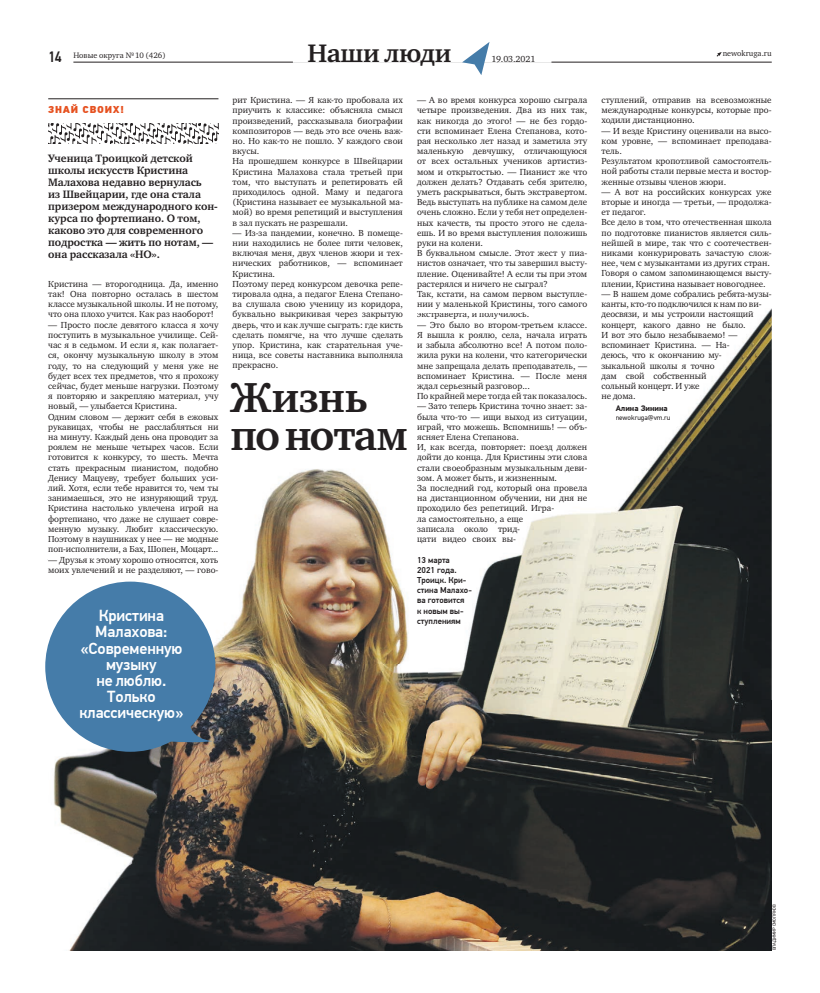
<style>
.page{position:relative;width:820px;height:993px;background:#fff}
.page>*{position:absolute;margin:0;border:0;box-sizing:border-box;transform-origin:0 0}
.t1{font:700 43px/38px "Charter ITC";letter-spacing:-.025em;color:#231f20}
.t2{font:700 26px "Charter ITC";letter-spacing:-.01em;color:#231f20}
.t3{font:500 16px/16px "PF Din Text Pro";letter-spacing:-.01em;color:#fff;text-align:center}
.t4{font:500 15px "PF Din Text Cond Pro";color:#231f20}
.t5{font:700 11px/12px "Charter ITC";letter-spacing:-.005em;color:#231f20}
.t6{font:900 10px "PF Din Text Pro";letter-spacing:.07em;color:#e65120}
.t7{font:9px/10.2px "Charter ITC";color:#231f20}
.t8{font:500 8.5px/10.2px "PF Din Text Pro";color:#231f20}
.t9{font:8px "Charter ITC";color:#231f20}
.t10{font:700 8px "PF Din Text Pro";color:#231f20}
.t11{font:7px "PF Din Text Pro";color:#231f20}
.t12{font:4.5px "PF Din Text Pro";color:#231f20}
</style>
<div class="page">
<svg style="left:716px;top:52px;width:5px;height:5px"></svg>
<hr style="left:73px;top:62px;width:698px;height:1px;background:#231f20">
<div style="left:293px;top:43px;width:258px;height:20px;background:#fff"></div>
<svg style="left:462px;top:42px;width:27px;height:33px"></svg>
<svg style="left:48px;top:123px;width:170px;height:21px"></svg>
<hr style="left:48px;top:99px;width:170px;height:1px;background:#231f20">
<img style="left:48px;top:309px;width:723px;height:641px">
<img style="left:48px;top:310px;width:165px;height:9px">
<img style="left:48px;top:321px;width:170px;height:8px">
<img style="left:48px;top:331px;width:170px;height:9px">
<img style="left:48px;top:342px;width:170px;height:7px">
<img style="left:49px;top:354px;width:169px;height:6px">
<img style="left:48px;top:362px;width:170px;height:8px">
<img style="left:49px;top:372px;width:169px;height:8px">
<img style="left:49px;top:382px;width:169px;height:9px">
<img style="left:48px;top:394px;width:170px;height:7px">
<img style="left:48px;top:402px;width:129px;height:9px">
<img style="left:49px;top:412px;width:169px;height:9px">
<img style="left:48px;top:423px;width:170px;height:8px">
<img style="left:48px;top:433px;width:170px;height:9px">
<img style="left:48px;top:444px;width:170px;height:8px">
<img style="left:48px;top:454px;width:170px;height:18px">
<img style="left:48px;top:474px;width:170px;height:8px">
<img style="left:48px;top:484px;width:170px;height:19px">
<img style="left:48px;top:505px;width:170px;height:8px">
<img style="left:49px;top:515px;width:169px;height:8px">
<img style="left:48px;top:525px;width:170px;height:8px">
<img style="left:48px;top:536px;width:170px;height:8px">
<img style="left:48px;top:546px;width:170px;height:8px">
<img style="left:48px;top:556px;width:170px;height:8px">
<img style="left:48px;top:566px;width:170px;height:8px">
<img style="left:417px;top:313px;width:111px;height:6px">
<img style="left:417px;top:321px;width:170px;height:8px">
<img style="left:417px;top:332px;width:170px;height:16px">
<img style="left:417px;top:354px;width:170px;height:6px">
<img style="left:417px;top:364px;width:170px;height:6px">
<img style="left:417px;top:372px;width:170px;height:8px">
<img style="left:417px;top:382px;width:112px;height:9px">
<img style="left:417px;top:392px;width:170px;height:9px">
<img style="left:417px;top:403px;width:170px;height:18px">
<img style="left:417px;top:423px;width:169px;height:8px">
<img style="left:417px;top:433px;width:104px;height:7px">
<img style="left:417px;top:444px;width:170px;height:8px">
<img style="left:417px;top:454px;width:170px;height:18px">
<img style="left:417px;top:474px;width:140px;height:8px">
<img style="left:417px;top:484px;width:170px;height:19px">
<img style="left:417px;top:504px;width:136px;height:9px">
<img style="left:417px;top:517px;width:106px;height:6px">
<img style="left:417px;top:527px;width:102px;height:6px">
<img style="left:417px;top:537px;width:98px;height:6px">
<img style="left:601px;top:311px;width:152px;height:8px">
<img style="left:601px;top:321px;width:144px;height:8px">
<img style="left:601px;top:331px;width:136px;height:7px">
<img style="left:601px;top:342px;width:128px;height:8px">
<img style="left:601px;top:354px;width:120px;height:6px">
<img style="left:601px;top:362px;width:113px;height:6px">
<img style="left:601px;top:372px;width:105px;height:8px">
<img style="left:601px;top:382px;width:98px;height:9px">
<img style="left:601px;top:394px;width:34px;height:6px">
<img style="left:615px;top:405px;width:52px;height:5px">
<img style="left:616px;top:414px;width:53px;height:7px">
<div style="left:45px;top:581px;width:170px;height:170px;background:#457ca9;border-radius:50%"></div>
<svg style="left:169px;top:723px;width:43px;height:19px"></svg>
<h3 class="t4" style="left:48px;top:51px;width:15px">14</h3>
<h2 class="t2" style="left:307px;top:42px;width:146px">Наши люди</h2>
<p class="t9" style="left:722px;top:50px;width:51px">newokruga.ru</p>
<p class="t9" style="left:73px;top:52px;width:94px">Новые округа № 10 (426)</p>
<p class="t7" style="left:491px;top:55px;width:45px">19.03.2021</p>
<p class="t7" style="left:232px;top:96px;width:172px">рит Кристина. — Я как-то пробовала их приучить к классике: объясняла смысл произведений, рассказывала биографии композиторов — ведь это все очень важ&shy;но. Но как-то не пошло. У каждого свои вкусы.<br>На прошедшем конкурсе в Швейцарии Кристина Малахова стала третьей при том, что выступать и репетировать ей приходилось одной. Маму и педагога (Кристина называет ее музыкальной ма&shy;мой) во время репетиций и выступления в зал пускать не разрешали.</p>
<p class="t7" style="left:232px;top:228px;width:172px">— Из-за пандемии, конечно. В помеще&shy;нии находились не более пяти человек, включая меня, двух членов жюри и тех&shy;нических работников, — вспоминает Кристина.<br>Поэтому перед конкурсом девочка репе&shy;тировала одна, а педагог Елена Степано&shy;ва слушала свою ученицу из коридора, буквально выкрикивая через закрытую дверь, что и как лучше сыграть: где кисть сделать помягче, на что лучше сделать упор. Кристина, как старательная уче&shy;ница, все советы наставника выполняла прекрасно.</p>
<h1 class="t1" style="left:230px;top:381px;width:178px">Жизнь по нотам</h1>
<p class="t6" style="left:48px;top:106px;width:77px">ЗНАЙ СВОИХ!</p>
<p class="t7" style="left:417px;top:96px;width:172px">— А во время конкурса хорошо сыграла четыре произведения. Два из них так, как никогда до этого! — не без гордо&shy;сти вспоминает Елена Степанова, кото&shy;рая несколько лет назад и заметила эту маленькую девчушку, отличающуюся от всех остальных учеников артистиз&shy;мом и открытостью. — Пианист же что должен делать? Отдавать себя зрителю, уметь раскрываться, быть экстравертом.<br>Ведь выступать на публике на самом деле очень сложно. Если у тебя нет определен&shy;ных качеств, ты просто этого не сдела&shy;ешь. И во время выступления положишь руки на колени.<br>В буквальном смысле. Этот жест у пиа&shy;нистов означает, что ты завершил высту&shy;пление. Оценивайте! А если ты при этом растерялся и ничего не сыграл?<br>Так, кстати, на самом первом выступле&shy;нии маленькой К истины того самого</p>
<p class="t7" style="left:601px;top:95px;width:172px;text-align:justify">ступлений, отправив на всевозможные международные конкурсы, которые про&shy;ходили дистанционно.</p>
<p class="t7" style="left:601px;top:126px;width:172px">— И везде Кристину оценивали на высо&shy;ком уровне, — вспоминает преподава&shy;тель.<br>Результатом кропотливой самостоятель&shy;ной работы стали первые места и востор&shy;женные отзывы членов жюри.</p>
<p class="t7" style="left:601px;top:187px;width:172px">— А вот на российских конкурсах уже вторые и иногда — третьи, — продолжа&shy;ет педагог.<br>Все дело в том, что отечественная школа по подготовке пианистов является силь&shy;нейшей в мире, так что с соотечествен&shy;никами конкурировать зачастую слож&shy;нее, чем с музыкантами из других стран.<br>Говоря о самом запоминающемся высту&shy;плении, Кристина называет новогоднее.</p>
<p class="t7" style="left:601px;top:289px;width:171px">— В нашем доме собрались ребята-музы&shy;канты кто-то по ключился к нам по ви-</p>
<p class="t5" style="left:48px;top:153px;width:171px">Ученица Троицкой детской школы искусств Кристина<br>Малахова недавно вернулась<br>из Швейцарии, где она стала призером международного кон&shy;курса по фортепиано. О том, каково это для современного подростка — жить по нотам, — она рассказала «НО».</p>
<p class="t7" style="left:48px;top:279px;width:172px;text-align:justify">Кристина — второгодница. Да, именно так! Она повторно осталась в шестом классе м зыкальной школы. И не потому,</p>
<p class="t7" style="left:436px;top:300px;width:6px">у</p>
<p class="t7" style="left:496px;top:300px;width:6px">р</p>
<p class="t7" style="left:532px;top:300px;width:4px">,</p>
<p class="t7" style="left:417px;top:310px;width:114px">экстраверта, и получилось.</p>
<p class="t7" style="left:417px;top:320px;width:172px">— Это было во втором-третьем классе.<br>Я вышла к роялю, села, начала играть и забыла абсолютно все! А потом поло&shy;жила руки на колени, что категорически мне запрещала делать преподаватель, — вспоминает Кристина. — После меня ждал серьезный разговор...<br>По крайней мере тогда ей так показалось.</p>
<p class="t7" style="left:417px;top:402px;width:172px">— Зато теперь Кристина точно знает: за&shy;была что-то — ищи выход из ситуации, играй, что можешь. Вспомнишь! — объ&shy;ясняет Елена Степанова.<br>И, как всегда, повторяет: поезд должен дойти до конца. Для Кристины эти слова стали своеобразным музыкальным деви&shy;зом. А может быть, и жизненным.<br>За последний год, который она провела на дистанционном обучении, ни дня не проходило без репетиций. Игра-<br>ла самостоятельно, а еще<br>записала около трид-<br>цати видео своих вы-</p>
<p class="t7" style="left:48px;top:300px;width:167px;text-indent:35px">у<br>что она плохо учится. Как раз наоборот!</p>
<p class="t7" style="left:48px;top:320px;width:172px">— Просто после девятого класса я хочу поступить в музыкальное училище. Сей&shy;час я в седьмом. И если я, как полагает&shy;ся, окончу музыкальную школу в этом году, то на следующий у меня уже не будет всех тех предметов, что я прохожу сейчас, будет меньше нагрузки. Поэтому я повторяю и закрепляю материал, учу новый, — улыбается Кристина.<br>Одним словом — держит себя в ежовых рукавицах, чтобы не расслабляться ни на минуту. Каждый день она проводит за роялем не меньше четырех часов. Если готовится к конкурсу, то шесть. Мечта стать прекрасным пианистом, подобно Денису Мацуеву, требует больших уси&shy;лий. Хотя, если тебе нравится то, чем ты занимаешься, это не изнуряющий труд.<br>Кристина настолько увлечена игрой на фортепиано, что даже не слушает совре&shy;менную музыку. Любит классическую.<br>Поэтому в наушниках у нее — не модные поп-исполнители, а Бах, Шопен, Моцарт...</p>
<p class="t7" style="left:48px;top:555px;width:172px">— Друзья к этому хорошо относятся, хоть моих увлечений и не разделяют, — гово-</p>
<p class="t7" style="left:601px;top:300px;width:153px;text-indent:66px">д<br>деосвязи, и мы устроили настоящий концерт, какого давно не было.<br>И вот это было незабываемо! — вспоминает Кристина. — На&shy;деюсь, что к окончанию му&shy;зыкальной школы я точно<br>дам свой собственный<br>сольный концерт. И уже<br>не дома.</p>
<p class="t10" style="left:615px;top:403px;width:53px">Алина Зинина</p>
<p class="t11" style="left:615px;top:414px;width:56px">newokruga@vm.ru</p>
<p class="t7" style="left:626px;top:300px;width:4px">,</p>
<p class="t8" style="left:417px;top:555px;width:56px">13 марта<br>2021 года.<br>Троицк. Кри&shy;стина Малахо&shy;ва готовится<br>к новым вы&shy;ступлениям</p>
<h3 class="t3" style="left:79px;top:609px;width:106px">Кристина<br>Малахова: «Современную музыку<br>не люблю.<br>Только классическую»</h3>
<p class="t12" style="left:772px;top:950px;width:48px;rotate:-90deg">ВЛАДИМИР СМОЛЯКОВ</p>
</div>
